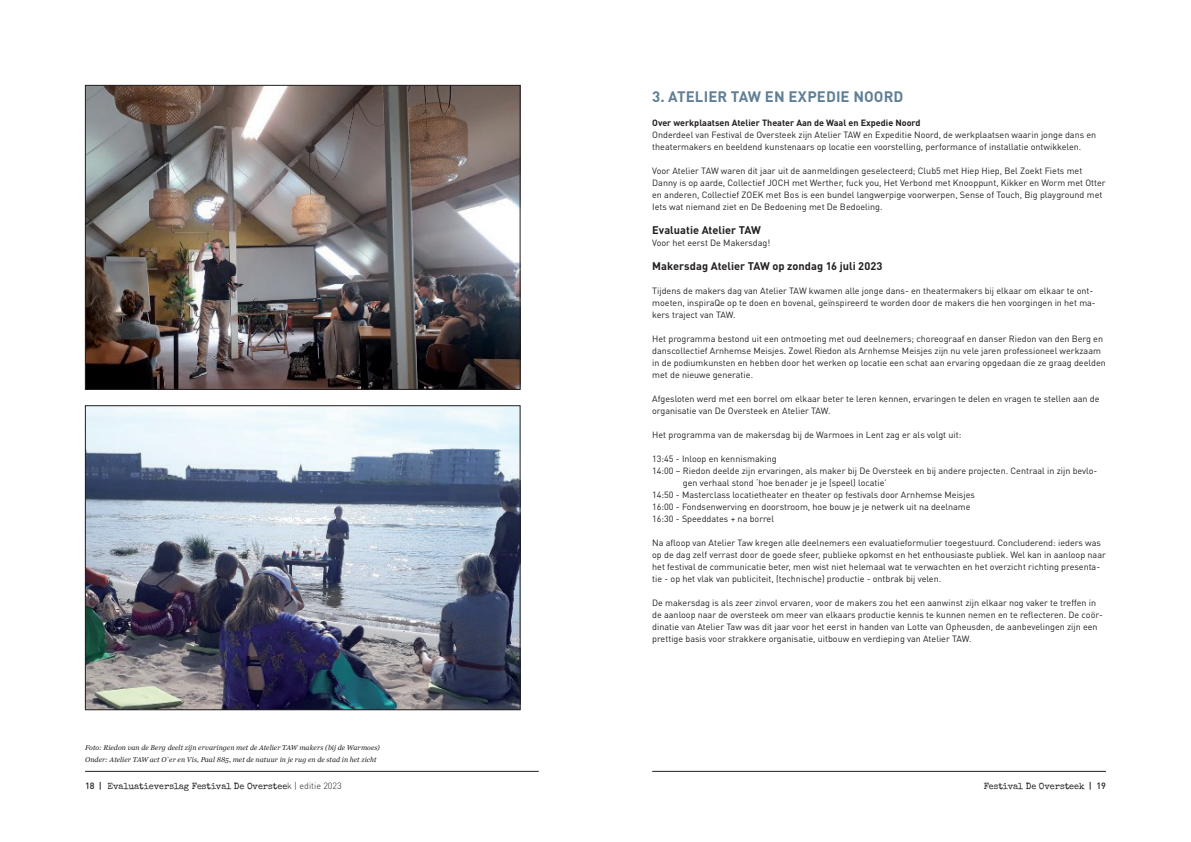
<style>
.page{position:relative;width:1191px;height:842px;background:#fff}
.page>*{position:absolute;margin:0;border:0;box-sizing:border-box;transform-origin:0 0}
.t1{font:700 15px "DIN Pro";letter-spacing:.005em;color:#607f96}
.t2{font:700 11px "DIN Pro";color:#231f20}
.t3{font:9px/12px "DIN Pro";color:#231f20}
.t4{font:9px "Special Elite";color:#231f20}
.t5{font:700 9px "DIN Pro";color:#231f20}
.t6{font:italic 7px/12px "Georgia";letter-spacing:.01em;color:#231f20}
.s1{font-family:"DIN Pro";font-weight:500}
.s2{font-family:"DIN Pro";font-weight:300}
</style>
<div class="page">
<hr style="left:652px;top:771px;width:454px;height:1px;background:#231f20">
<hr style="left:85px;top:771px;width:454px;height:1px;background:#231f20">
<img style="left:87px;top:87px;width:431px;height:301px">
<div style="left:85px;top:85px;width:435px;height:305px;border:1px solid #231f20"></div>
<img style="left:87px;top:407px;width:431px;height:301px">
<div style="left:85px;top:405px;width:435px;height:305px;border:1px solid #231f20"></div>
<p class="t6" style="left:85px;top:741px;width:296px">Foto: Riedon van de Berg deelt zijn ervaringen met de Atelier TAW makers (bij de Warmoes)<br>Onder: Atelier TAW act O`er en Vis, Paal 885, met de natuur in je rug en de stad in het zicht</p>
<h1 class="t1" style="left:652px;top:86px;width:253px">3. ATELIER TAW EN EXPEDIE NOORD</h1>
<p class="t5" style="left:652px;top:116px;width:270px">Over werkplaatsen Atelier Theater Aan de Waal en Expedie Noord</p>
<p class="t3" style="left:652px;top:128px;width:445px">Onderdeel van Festival de Oversteek zijn Atelier TAW en Expeditie Noord, de werkplaatsen waarin jonge dans en theatermakers en beeldend kunstenaars op locatie een voorstelling, performance of installatie ontwikkelen.</p>
<p class="t3" style="left:652px;top:164px;width:455px">Voor Atelier TAW waren dit jaar uit de aanmeldingen geselecteerd; Club5 met Hiep Hiep, Bel Zoekt Fiets met Danny is op aarde, Collectief JOCH met Werther, fuck you, Het Verbond met Knooppunt, Kikker en Worm met Otter en anderen, Collectief ZOEK met Bos is een bundel langwerpige voorwerpen, Sense of Touch, Big playground met Iets wat niemand ziet en De Bedoening met De Bedoeling.</p>
<p class="t2" style="left:652px;top:222px;width:110px">Evaluatie Atelier TAW</p>
<p class="t3" style="left:652px;top:236px;width:120px">Voor het eerst De Makersdag!</p>
<p class="t2" style="left:652px;top:258px;width:232px">Makersdag Atelier TAW op zondag 16 juli 2023</p>
<p class="t3" style="left:652px;top:284px;width:445px">Tijdens de makers dag van Atelier TAW kwamen alle jonge dans- en theatermakers bij elkaar om elkaar te ont&shy;moeten, inspiraQe op te doen en bovenal, geïnspireerd te worden door de makers die hen voorgingen in het ma&shy;kers traject van TAW.</p>
<p class="t3" style="left:652px;top:332px;width:455px">Het programma bestond uit een ontmoeting met oud deelnemers; choreograaf en danser Riedon van den Berg en danscollectief Arnhemse Meisjes. Zowel Riedon als Arnhemse Meisjes zijn nu vele jaren professioneel werkzaam in de podiumkunsten en hebben door het werken op locatie een schat aan ervaring opgedaan die ze graag deelden met de nieuwe generatie.</p>
<p class="t3" style="left:652px;top:392px;width:449px">Afgesloten werd met een borrel om elkaar beter te leren kennen, ervaringen te delen en vragen te stellen aan de organisatie van De Oversteek en Atelier TAW.</p>
<p class="t3" style="left:652px;top:428px;width:311px">Het programma van de makersdag bij de Warmoes in Lent zag er als volgt uit:</p>
<p class="t3" style="left:652px;top:452px;width:126px">13:45 - Inloop en kennismaking</p>
<p class="t3" style="left:652px;top:464px;width:447px">14:00 – Riedon deelde zijn ervaringen, als maker bij De Oversteek en bij andere projecten. Centraal in zijn bevlo-</p>
<p class="t3" style="left:683px;top:476px;width:205px">gen verhaal stond ‘hoe benader je je (speel) locatie’</p>
<p class="t3" style="left:652px;top:488px;width:324px">14:50 - Masterclass locatietheater en theater op festivals door Arnhemse Meisjes</p>
<p class="t3" style="left:652px;top:500px;width:320px">16:00 - Fondsenwerving en doorstroom, hoe bouw je je netwerk uit na deelname</p>
<p class="t3" style="left:652px;top:512px;width:123px">16:30 - Speeddates + na borrel</p>
<p class="t3" style="left:652px;top:536px;width:455px">Na afloop van Atelier Taw kregen alle deelnemers een evaluatieformulier toegestuurd. Concluderend: ieders was op de dag zelf verrast door de goede sfeer, publieke opkomst en het enthousiaste publiek. Wel kan in aanloop naar het festival de communicatie beter, men wist niet helemaal wat te verwachten en het overzicht richting presenta&shy;tie - op het vlak van publiciteit, (technische) productie - ontbrak bij velen.</p>
<p class="t3" style="left:652px;top:596px;width:452px">De makersdag is als zeer zinvol ervaren, voor de makers zou het een aanwinst zijn elkaar nog vaker te treffen in de aanloop naar de oversteek om meer van elkaars productie kennis te kunnen nemen en te reflecteren. De coör&shy;dinatie van Atelier Taw was dit jaar voor het eerst in handen van Lotte van Opheusden, de aanbevelingen zijn een prettige basis voor strakkere organisatie, uitbouw en verdieping van Atelier TAW.</p>
<p class="t4" style="left:85px;top:780px;width:258px"><span class="s1">18 |</span> Evaluatieverslag Festival De Overstee<span class="s2">k | editie 2023</span></p>
<p class="t4" style="left:983px;top:780px;width:124px">Festival De Oversteek <span class="s1">| 19</span></p>
</div>
